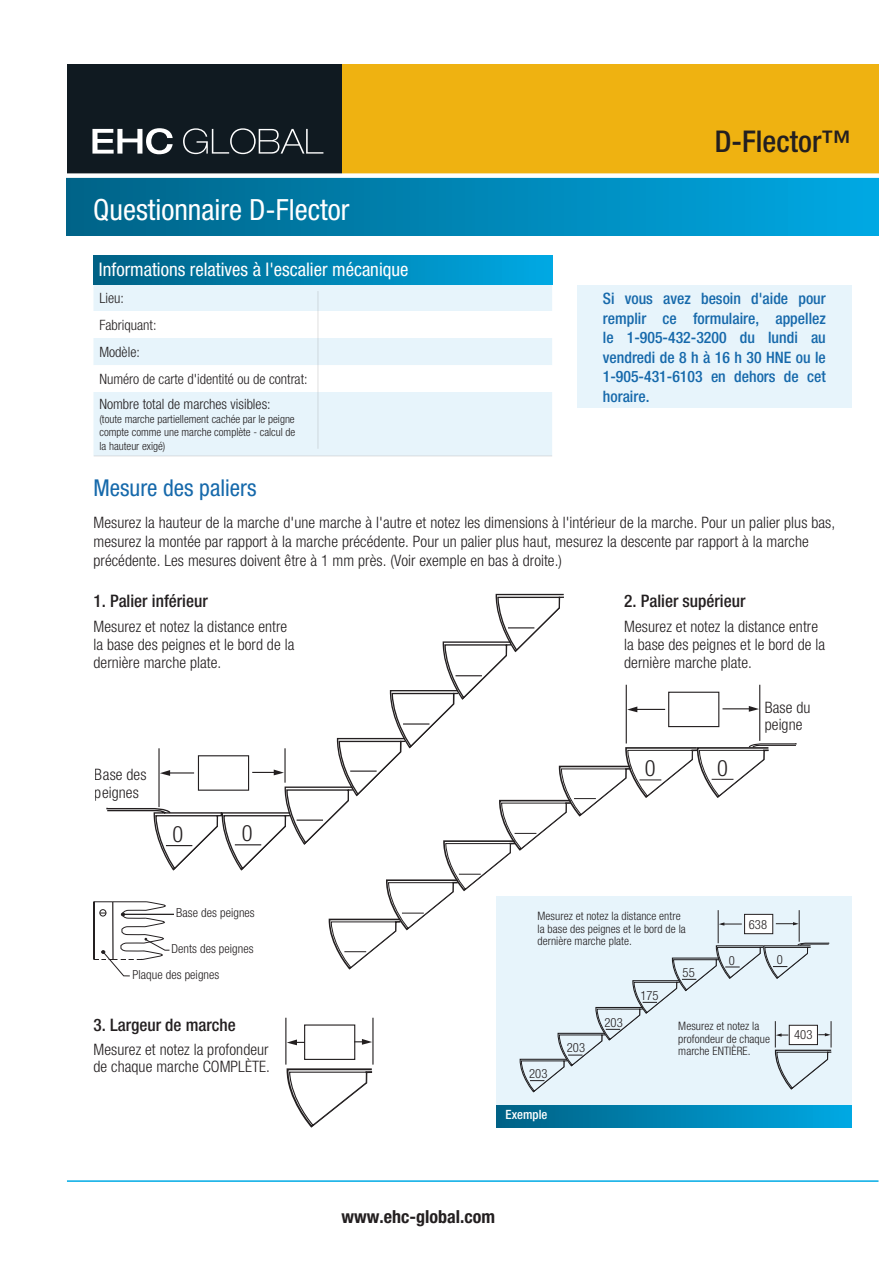
<style>
.page{position:relative;width:893px;height:1263px;background:#fff}
.page>*{position:absolute;margin:0;border:0;box-sizing:border-box;transform-origin:0 0}
.t1{font:500 condensed 30px "Helvetica Neue";color:#231f20}
.t2{font:condensed 29.25px "Helvetica Neue";color:#fff}
.t3{font:condensed 23.25px "Helvetica Neue";color:#1669ab}
.t4{font:300 condensed 22.5px "Helvetica Neue";color:#231f20}
.t5{font:condensed 18.75px "Helvetica Neue";color:#fff}
.t6{font:700 condensed 18px "Helvetica Neue";color:#231f20}
.body{font:500 condensed 17.25px "Helvetica Neue";color:#231f20}
.t7{font:300 condensed 15.75px/18px "Helvetica Neue";letter-spacing:.005em;color:#231f20}
.t8{font:500 condensed 15.75px/19.5px "Helvetica Neue";color:#1669ab;text-align:justify}
.t9{font:300 condensed 14.25px "Helvetica Neue";color:#231f20}
.t10{font:500 condensed 12.75px "Helvetica Neue";color:#fff}
.t11{font:300 condensed 12.6px "Helvetica Neue";letter-spacing:.005em;color:#231f20}
.t12{font:300 condensed 12.45px "Helvetica Neue";letter-spacing:.005em;color:#231f20}
.body-2{font:300 condensed 11.7px/12.8px "Helvetica Neue";letter-spacing:.005em;color:#231f20}
.t13{font:300 condensed 11.25px/13.5px "Helvetica Neue";color:#231f20;text-align:justify}
.t14{font:300 condensed 10.05px "Helvetica Neue";color:#231f20}
</style>
<div class="page">
<hr style="left:67px;top:1180px;width:811px;height:2px;background:#00aae5">
<div style="left:67px;top:177px;width:811px;height:58px;background:linear-gradient(to right,#006387,#00a9e3)"></div>
<div style="left:257px;top:64px;width:621px;height:110px;background:#efb211"></div>
<div style="left:67px;top:64px;width:275px;height:110px;background:#101a21"></div>
<svg style="left:92px;top:128px;width:81px;height:26px"></svg>
<svg style="left:183px;top:128px;width:140px;height:26px"></svg>
<div style="left:0;top:173px;width:893px;height:5px;background:#fff"></div>
<div style="left:577px;top:286px;width:274px;height:122px;background:#e7f4fb"></div>
<svg style="left:93px;top:284px;width:459px;height:172px;fill:#e7f4fb"></svg>
<hr style="left:318px;top:291px;width:1px;height:158px;background:#939598">
<div style="left:93px;top:256px;width:459px;height:28px;background:linear-gradient(to right,#006184,#00a9e3)"></div>
<hr style="left:94px;top:456px;width:458px;height:1px;background:#939598">
<hr style="left:93px;top:902px;width:2px;height:57px;background:#231f20">
<div style="left:496px;top:1099px;width:355px;height:29px;background:#00a7e1"></div>
<div style="left:496px;top:896px;width:355px;height:208px;background:#e7f4fb"></div>
<svg style="left:94px;top:594px;width:738px;height:534px"></svg>
<p class="t2" style="left:93px;top:193px;width:258px">Questionnaire D-Flector</p>
<p class="t5" style="left:99px;top:259px;width:311px">Informations relatives à l'escalier mécanique</p>
<p class="t9" style="left:99px;top:290px;width:26px">Lieu:</p>
<p class="t9" style="left:99px;top:317px;width:58px">Fabriquant:</p>
<p class="t9" style="left:99px;top:344px;width:42px">Modèle:</p>
<p class="t9" style="left:99px;top:371px;width:210px">Numéro de carte d'identité ou de contrat:</p>
<p class="t9" style="left:99px;top:396px;width:173px">Nombre total de marches visibles:</p>
<p class="t13" style="left:99px;top:412px;width:197px">(toute marche partiellement cachée par le peigne compte comme une marche complète - calcul de la hauteur exigé)</p>
<p class="t1" style="left:715px;top:124px;width:138px">D-Flector™</p>
<p class="t8" style="left:603px;top:289px;width:225px">Si vous avez besoin d'aide pour remplir ce formulaire, appellez le 1-905-432-3200 du lundi au vendredi de 8 h à 16 h 30 HNE ou le 1-905-431-6103 en dehors de cet horaire.</p>
<p class="t3" style="left:93px;top:474px;width:165px">Mesure des paliers</p>
<p class="t7" style="left:93px;top:513px;width:743px;line-height:18.8px">Mesurez la hauteur de la marche d'une marche à l'autre et notez les dimensions à l'intérieur de la marche. Pour un palier plus bas, mesurez la montée par rapport à la marche précédente. Pour un palier plus haut, mesurez la descente par rapport à la marche précédente. Les mesures doivent être à 1 mm près. (Voir exemple en bas à droite.)</p>
<p class="body" style="left:93px;top:591px;width:116px">1. Palier inférieur</p>
<p class="t7" style="left:93px;top:617px;width:202px">Mesurez et notez la distance entre la base des peignes et le bord de la dernière marche plate.</p>
<p class="t7" style="left:95px;top:766px;width:53px">Base des peignes</p>
<h3 class="t4" style="left:173px;top:821px;width:12px">0</h3>
<h3 class="t4" style="left:242px;top:820px;width:12px">0</h3>
<p class="t12" style="left:176px;top:905px;width:80px">Base des peignes</p>
<p class="t12" style="left:171px;top:941px;width:84px">Dents des peignes</p>
<p class="t12" style="left:132px;top:967px;width:88px">Plaque des peignes</p>
<p class="t14" style="left:175px;top:909px;width:38px">Comb root</p>
<p class="t14" style="left:171px;top:944px;width:42px">Comb tooth</p>
<p class="t14" style="left:131px;top:970px;width:41px">Comb plate</p>
<p class="body" style="left:93px;top:1015px;width:144px">3. Largeur de marche</p>
<p class="t7" style="left:93px;top:1041px;width:178px;line-height:17.2px">Mesurez et notez la profondeur de chaque marche COMPLÈTE.</p>
<p class="body" style="left:624px;top:591px;width:123px">2. Palier supérieur</p>
<p class="t7" style="left:624px;top:617px;width:202px">Mesurez et notez la distance entre la base des peignes et le bord de la dernière marche plate.</p>
<p class="t7" style="left:765px;top:699px;width:47px;line-height:17.2px">Base du peigne</p>
<p class="t4" style="left:645px;top:755px;width:12px">0</p>
<p class="t4" style="left:717px;top:755px;width:12px">0</p>
<p class="body-2" style="left:538px;top:909px;width:150px">Mesurez et notez la distance entre la base des peignes et le bord de la dernière marche plate.</p>
<p class="t11" style="left:640px;top:988px;width:20px">175</p>
<p class="t11" style="left:683px;top:965px;width:14px">55</p>
<p class="t11" style="left:749px;top:917px;width:20px">638</p>
<p class="t11" style="left:729px;top:953px;width:8px">0</p>
<p class="t11" style="left:777px;top:952px;width:8px">0</p>
<p class="t11" style="left:529px;top:1066px;width:20px">203</p>
<p class="t10" style="left:506px;top:1107px;width:43px">Exemple</p>
<p class="t11" style="left:567px;top:1041px;width:20px">203</p>
<p class="t11" style="left:604px;top:1015px;width:20px">203</p>
<p class="body-2" style="left:678px;top:1019px;width:93px">Mesurez et notez la profondeur de chaque marche ENTIÈRE.</p>
<p class="t11" style="left:794px;top:1027px;width:20px">403</p>
<p class="t6" style="left:341px;top:1206px;width:155px">www.ehc-global.com</p>
</div>
